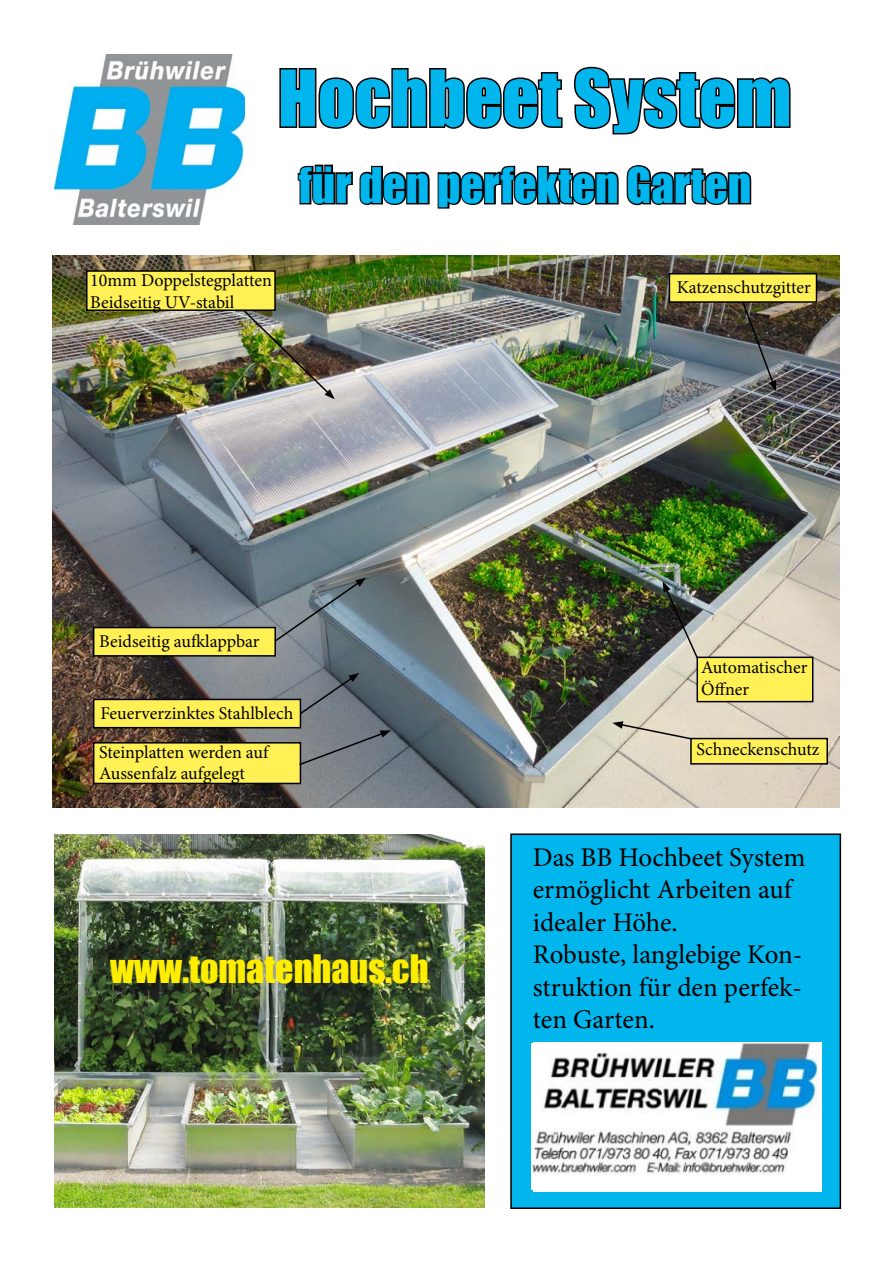
<style>
.page{position:relative;width:893px;height:1263px;background:#fff}
.page>*{position:absolute;margin:0;border:0;box-sizing:border-box;transform-origin:0 0}
.t1{font:72px "Impact";color:#00b6ed}
.t2{font:45px "Impact";color:#00b6ed}
.t3{font:36px "Impact";color:#ffed00}
.t4{font:27px/32.4px "Minion Pro";color:#000}
.t5{font:18px/21.6px "Minion Pro";color:#000}
</style>
<div class="page">
<svg style="left:279px;top:68px;width:284px;height:61px"></svg>
<svg style="left:574px;top:66px;width:217px;height:69px"></svg>
<svg style="left:297px;top:164px;width:455px;height:45px"></svg>
<div style="left:511px;top:834px;width:329px;height:374px;background:#00b6ed"></div>
<div style="left:510px;top:833px;width:331px;height:376px;border:2px solid #000"></div>
<img style="left:52px;top:255px;width:787px;height:553px">
<div style="left:87px;top:271px;width:188px;height:39px;background:#fff155"></div>
<div style="left:86px;top:270px;width:190px;height:41px;border:2px solid #000"></div>
<img style="left:242px;top:308px;width:93px;height:91px">
<div style="left:533px;top:1042px;width:288px;height:150px;background:#fff"></div>
<div style="left:691px;top:738px;width:136px;height:26px;background:#fff155"></div>
<div style="left:690px;top:738px;width:138px;height:27px;border:2px solid #000"></div>
<svg style="left:612px;top:721px;width:81px;height:19px;background:#ccc4b2"></svg>
<div style="left:94px;top:627px;width:181px;height:29px;background:#fff155"></div>
<div style="left:93px;top:627px;width:183px;height:30px;border:2px solid #000"></div>
<svg style="left:273px;top:577px;width:93px;height:66px;background:#73828a"></svg>
<div style="left:94px;top:699px;width:206px;height:29px;background:#fff155"></div>
<div style="left:93px;top:699px;width:208px;height:29px;border:2px solid #000"></div>
<svg style="left:298px;top:673px;width:61px;height:43px;background:#6a7279"></svg>
<div style="left:669px;top:274px;width:147px;height:28px;background:#fff155"></div>
<div style="left:669px;top:273px;width:148px;height:30px;border:2px solid #000"></div>
<svg style="left:741px;top:300px;width:35px;height:91px;background:#575854"></svg>
<div style="left:697px;top:657px;width:116px;height:45px;background:#fff155"></div>
<div style="left:696px;top:657px;width:117px;height:45px;border:2px solid #000"></div>
<img style="left:663px;top:581px;width:36px;height:79px">
<img style="left:54px;top:835px;width:431px;height:372px">
<div style="left:94px;top:743px;width:206px;height:40px;background:#fff155"></div>
<div style="left:93px;top:742px;width:208px;height:42px;border:2px solid #000"></div>
<svg style="left:298px;top:730px;width:93px;height:36px;background:#73797e"></svg>
<img style="left:531px;top:1044px;width:285px;height:146px">
<img style="left:54px;top:54px;width:190px;height:170px">
<h1 class="t1" style="left:278px;top:42px;width:515px">Hochbeet System</h1>
<h2 class="t2" style="left:299px;top:150px;width:454px">für den perfekten Garten</h2>
<p class="t5" style="left:90px;top:269px;width:183px">10mm Doppelstegplatten<br>Beidseitig UV-stabil</p>
<p class="t5" style="left:677px;top:276px;width:135px">Katzenschutzgitter</p>
<p class="t5" style="left:99px;top:630px;width:162px">Beidseitig aufklappbar</p>
<p class="t5" style="left:701px;top:657px;width:108px">Automatischer<br>Öffner</p>
<p class="t5" style="left:100px;top:703px;width:194px">Feuerverzinktes Stahlblech</p>
<p class="t5" style="left:99px;top:741px;width:171px">Steinplatten werden auf<br>Aussenfalz aufgelegt</p>
<h3 class="t3" style="left:110px;top:941px;width:320px">www.tomatenhaus.ch</h3>
<p class="t5" style="left:696px;top:739px;width:124px">Schneckenschutz</p>
<h3 class="t4" style="left:533px;top:841px;width:274px">Das BB Hochbeet System ermöglicht Arbeiten auf idealer Höhe.<br>Robuste, langlebige Kon&shy;struktion für den perfek&shy;ten Garten.</h3>
</div>
